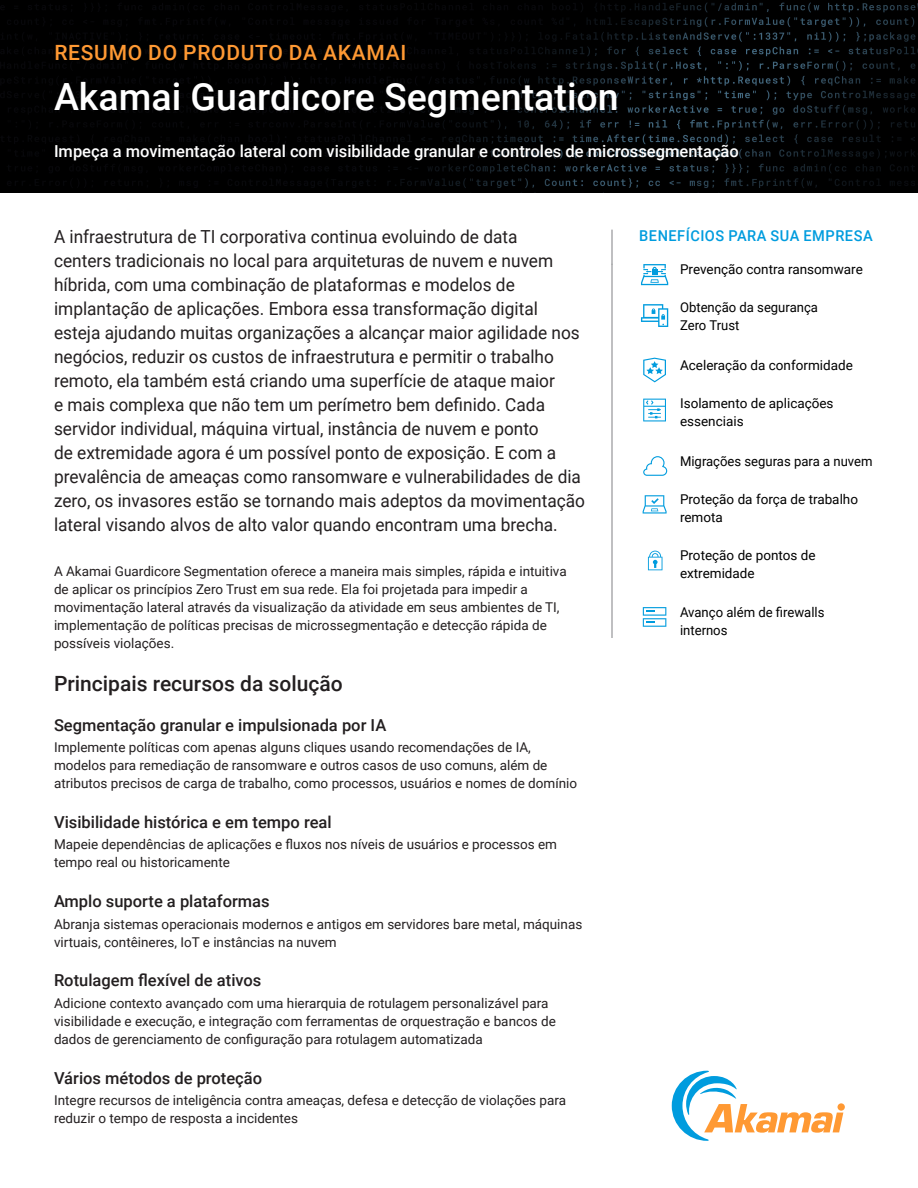
<style>
.page{position:relative;width:918px;height:1188px;background:#fff}
.page>*{position:absolute;margin:0;border:0;box-sizing:border-box;transform-origin:0 0}
.t1{font:500 37.5px "Roboto";color:#fff}
.t2{font:500 21px "Roboto";color:#231f20}
.Preheader{font:500 21px "Roboto";letter-spacing:.035em;color:#f93}
.Intro_Paragraph{font:18px/24px "Roboto";color:#231f20;scale:.96 1}
.t3{font:500 16.5px "Roboto";color:#231f20}
.sub_title{font:500 16.5px "Roboto";color:#fff}
.Benefits_header{font:500 15px "Roboto";letter-spacing:.035em;color:#009cde}
.Intro_Paragraph-2{font:13.5px/18px "Roboto";color:#231f20}
.Benefits_body_copy{font:13.5px/18px "Roboto";color:#000}
</style>
<div class="page">
<img style="left:0;top:0;width:918px;height:192px">
<svg style="left:672px;top:1071px;width:171px;height:70px"></svg>
<hr style="left:611px;top:230px;width:2px;height:35px;background:#aaabad">
<hr style="left:611px;top:264px;width:2px;height:374px;background:#aaabad">
<svg style="left:643px;top:358px;width:23px;height:24px"></svg>
<svg style="left:641px;top:264px;width:27px;height:21px"></svg>
<svg style="left:641px;top:304px;width:27px;height:23px"></svg>
<svg style="left:643px;top:399px;width:23px;height:22px"></svg>
<svg style="left:643px;top:456px;width:24px;height:20px"></svg>
<svg style="left:643px;top:495px;width:24px;height:19px"></svg>
<svg style="left:648px;top:551px;width:14px;height:19px"></svg>
<svg style="left:643px;top:607px;width:23px;height:20px"></svg>
<p class="Preheader" style="left:54px;top:38px;width:354px">RESUMO DO PRODUTO DA AKAMAI</p>
<p class="t1" style="left:54px;top:71px;width:566px">Akamai Guardicore Segmentation</p>
<p class="sub_title" style="left:54px;top:139px;width:686px">Impeça a movimentação lateral com visibilidade granular e controles de microssegmentação</p>
<p class="Intro_Paragraph" style="left:54px;top:224px;width:555px">A infraestrutura de TI corporativa continua evoluindo de data<br>centers tradicionais no local para arquiteturas de nuvem e nuvem híbrida, com uma combinação de plataformas e modelos de implantação de aplicações. Embora essa transformação digital esteja ajudando muitas organizações a alcançar maior agilidade nos negócios, reduzir os custos de infraestrutura e permitir o trabalho remoto, ela também está criando uma superfície de ataque maior<br>e mais complexa que não tem um perímetro bem definido. Cada servidor individual, máquina virtual, instância de nuvem e ponto<br>de extremidade agora é um possível ponto de exposição. E com a prevalência de ameaças como ransomware e vulnerabilidades de dia zero, os invasores estão se tornando mais adeptos da movimentação lateral visando alvos de alto valor quando encontram uma brecha.</p>
<h1 class="Intro_Paragraph-2" style="left:54px;top:562px;width:514px">A Akamai Guardicore Segmentation oferece a maneira mais simples, rápida e intuitiva de aplicar os princípios Zero Trust em sua rede. Ela foi projetada para impedir a movimentação lateral através da visualização da atividade em seus ambientes de TI, implementação de políticas precisas de microssegmentação e detecção rápida de possíveis violações.</h1>
<h1 class="t2" style="left:54px;top:669px;width:290px">Principais recursos da solução</h1>
<h2 class="t3" style="left:54px;top:713px;width:334px">Segmentação granular e impulsionada por IA</h2>
<h2 class="Intro_Paragraph-2" style="left:54px;top:738px;width:525px">Implemente políticas com apenas alguns cliques usando recomendações de IA, modelos para remediação de ransomware e outros casos de uso comuns, além de atributos precisos de carga de trabalho, como processos, usuários e nomes de domínio</h2>
<h2 class="t3" style="left:54px;top:810px;width:279px">Visibilidade histórica e em tempo real</h2>
<p class="Intro_Paragraph-2" style="left:54px;top:835px;width:505px">Mapeie dependências de aplicações e fluxos nos níveis de usuários e processos em tempo real ou historicamente</p>
<h2 class="t3" style="left:54px;top:890px;width:217px">Amplo suporte a plataformas</h2>
<p class="Intro_Paragraph-2" style="left:54px;top:914px;width:530px">Abranja sistemas operacionais modernos e antigos em servidores bare metal, máquinas virtuais, contêineres, IoT e instâncias na nuvem</p>
<h2 class="t3" style="left:54px;top:969px;width:209px">Rotulagem flexível de ativos</h2>
<p class="Intro_Paragraph-2" style="left:54px;top:994px;width:503px">Adicione contexto avançado com uma hierarquia de rotulagem personalizável para visibilidade e execução, e integração com ferramentas de orquestração e bancos de dados de gerenciamento de configuração para rotulagem automatizada</p>
<h2 class="t3" style="left:54px;top:1066px;width:210px">Vários métodos de proteção</h2>
<p class="Intro_Paragraph-2" style="left:54px;top:1091px;width:514px">Integre recursos de inteligência contra ameaças, defesa e detecção de violações para reduzir o tempo de resposta a incidentes</p>
<p class="Benefits_header" style="left:639px;top:225px;width:235px">BENEFÍCIOS PARA SUA EMPRESA</p>
<p class="Benefits_body_copy" style="left:680px;top:260px;width:184px">Prevenção contra ransomware</p>
<p class="Benefits_body_copy" style="left:680px;top:298px;width:139px">Obtenção da segurança<br>Zero Trust</p>
<p class="Benefits_body_copy" style="left:680px;top:356px;width:174px">Aceleração da conformidade</p>
<p class="Benefits_body_copy" style="left:680px;top:394px;width:155px">Isolamento de aplicações essenciais</p>
<p class="Benefits_body_copy" style="left:680px;top:452px;width:194px">Migrações seguras para a nuvem</p>
<p class="Benefits_body_copy" style="left:680px;top:490px;width:180px">Proteção da força de trabalho remota</p>
<p class="Benefits_body_copy" style="left:680px;top:546px;width:137px">Proteção de pontos de extremidade</p>
<p class="Benefits_body_copy" style="left:680px;top:602px;width:146px">Avanço além de firewalls internos</p>
</div>
